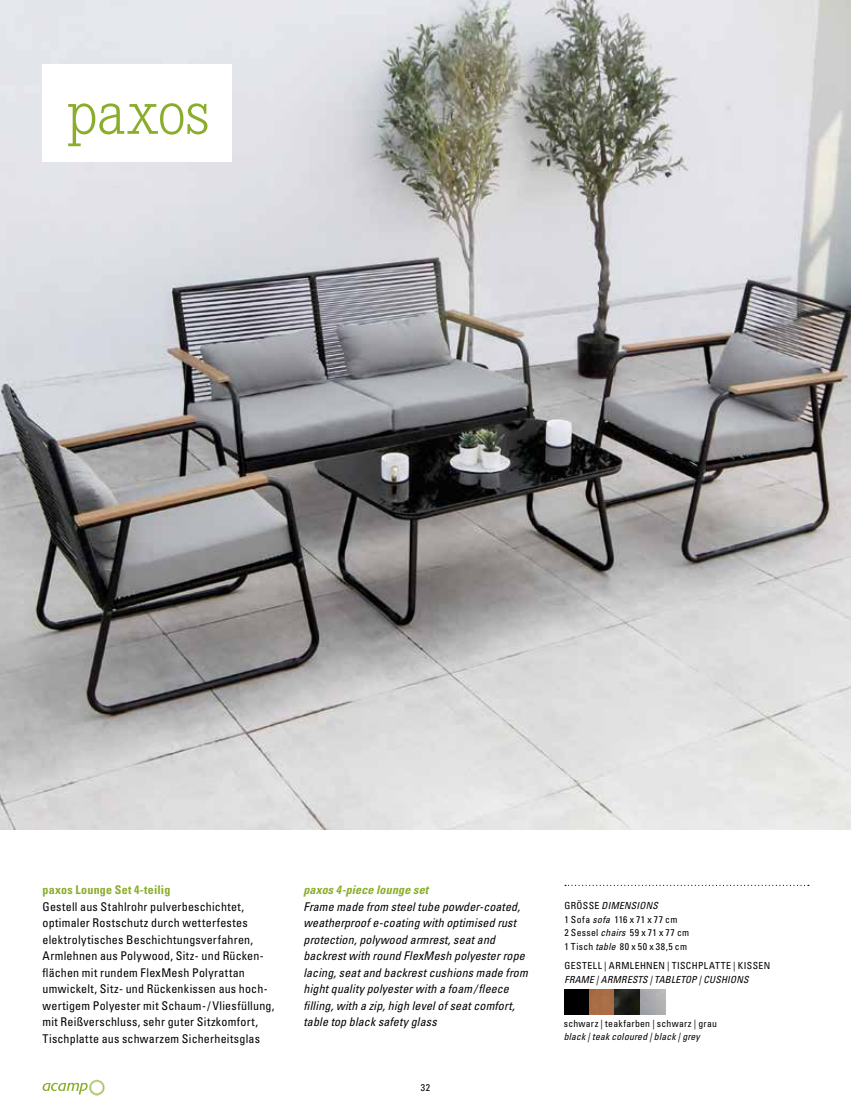
<style>
.page{position:relative;width:851px;height:1106px;background:#fff}
.page>*{position:absolute;margin:0;border:0;box-sizing:border-box;transform-origin:0 0}
.t1{font:300 63px "Corporate E";letter-spacing:-.01em;color:#8aad2c}
.t2{font:condensed 12px/16.5px "Univers LT";letter-spacing:.02em;color:#000}
.t3{font:italic condensed 12px/16.5px "Univers LT";letter-spacing:.01em;color:#000}
.t4{font:700 condensed 12px "Univers LT";letter-spacing:.02em;color:#8aad2c}
.t5{font:italic 700 condensed 12px "Univers LT";letter-spacing:.01em;color:#8aad2c}
.t6{font:condensed 9.75px/13.5px "Univers LT";letter-spacing:.035em;color:#000}
.t7{font:italic condensed 9.75px "Univers LT";letter-spacing:.02em;color:#000}
.s1{font-style:italic}
</style>
<div class="page">
<svg style="left:43px;top:1079px;width:62px;height:16px"></svg>
<img style="left:0;top:0;width:850px;height:829px">
<div style="left:43px;top:64px;width:189px;height:98px;background:#fff"></div>
<svg style="left:565px;top:884px;width:243px;height:2px"></svg>
<div style="left:563px;top:989px;width:26px;height:25px;background:#000"></div>
<img style="left:589px;top:989px;width:76px;height:25px">
<h1 class="t1" style="left:66px;top:79px;width:145px">paxos</h1>
<p class="t4" style="left:43px;top:882px;width:129px">paxos Lounge Set 4-teilig</p>
<p class="t2" style="left:43px;top:898px;width:233px">Gestell aus Stahlrohr pulverbeschichtet, optimaler Rostschutz durch wetterfestes elektrolytisches Beschichtungsverfahren, Armlehnen aus Polywood, Sitz- und Rücken&shy;flächen mit rundem FlexMesh Polyrattan umwickelt, Sitz- und Rückenkissen aus hoch&shy;wertigem Polyester mit Schaum-/Vliesfüllung, mit Reißverschluss, sehr guter Sitzkomfort, Tischplatte aus schwarzem Sicherheitsglas</p>
<p class="t5" style="left:303px;top:882px;width:126px">paxos 4-piece lounge set</p>
<p class="t3" style="left:303px;top:898px;width:226px">Frame made from steel tube powder-coated, weatherproof e-coating with optimised rust protection, polywood armrest, seat and backrest with round FlexMesh polyester rope lacing, seat and backrest cushions made from hight quality polyester with a foam/fleece filling, with a zip, high level of seat comfort, table top black safety glass</p>
<p class="t6" style="left:421px;top:1080px;width:11px">32</p>
<p class="t6" style="left:564px;top:898px;width:126px">GRÖSSE <span class="s1">DIMENSIONS<br></span>1 Sofa <span class="s1">sofa</span> 116 x 71 x 77 cm<br>2 Sessel <span class="s1">chairs</span> 59 x 71 x 77 cm<br>1 Tisch <span class="s1">table</span> 80 x 50 x 38,5 cm</p>
<p class="t6" style="left:564px;top:958px;width:207px">GESTELL | ARMLEHNEN | TISCHPLATTE | KISSEN</p>
<p class="t7" style="left:564px;top:973px;width:185px">FRAME | ARMRESTS | TABLETOP | CUSHIONS</p>
<p class="t6" style="left:563px;top:1016px;width:155px">schwarz | teakfarben | schwarz | grau</p>
<p class="t7" style="left:563px;top:1030px;width:138px">black | teak coloured | black | grey</p>
</div>
